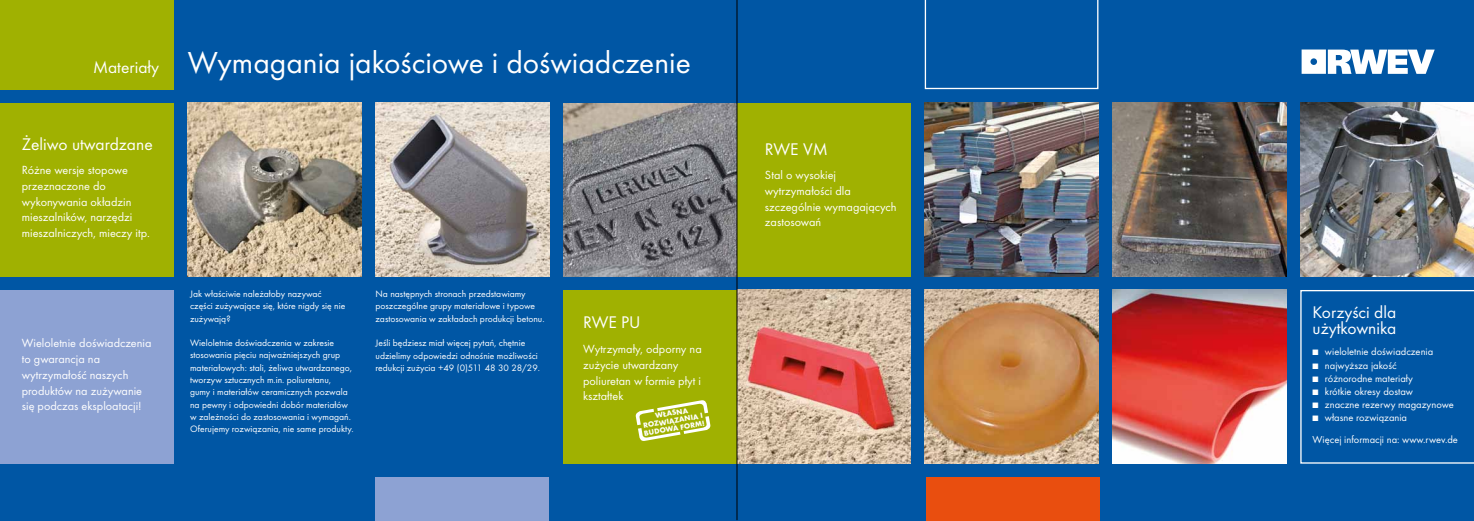
<style>
.page{position:relative;width:1474px;height:521px;background:#fff}
.page>*{position:absolute;margin:0;border:0;box-sizing:border-box;transform-origin:0 0}
.t1{font:31.5px "Futura TOT Boo";color:#fff}
.t2{font:17.5px/15.8px "Futura TOT Boo";color:#fff}
.t3{font:12.25px/15.8px "Futura TOT Boo";color:#fff}
.t4{font:10.5px/21.9px "Futura TOT Boo";color:#fff}
.t5{font:9.62px/12.2px "Futura TOT Boo";color:#fff}
.t6{font:700 7.7px/7.7px "Futura TOT";color:#fff;text-align:center}
.s1{font-size:17.5px}
</style>
<div class="page">
<div style="left:737px;top:0;width:736px;height:521px;background:#0056a4"></div>
<div style="left:0;top:0;width:737px;height:521px;background:#0056a4"></div>
<svg style="left:924px;top:0;width:174px;height:89px"></svg>
<div style="left:0;top:0;width:174px;height:89px;background:#a0b101"></div>
<img style="left:924px;top:290px;width:174px;height:174px">
<img style="left:924px;top:103px;width:174px;height:173px">
<div style="left:0;top:290px;width:174px;height:174px;background:#8da2d3"></div>
<div style="left:0;top:103px;width:174px;height:173px;background:#a0b101"></div>
<div style="left:925px;top:477px;width:174px;height:44px;background:#e94e0f"></div>
<div style="left:375px;top:477px;width:174px;height:44px;background:#8da2d3"></div>
<img style="left:1112px;top:290px;width:174px;height:174px">
<img style="left:1112px;top:103px;width:174px;height:173px">
<svg style="left:1300px;top:290px;width:173px;height:174px"></svg>
<img style="left:1300px;top:103px;width:173px;height:173px">
<div style="left:563px;top:290px;width:174px;height:174px;background:#a0b101"></div>
<svg style="left:1301px;top:49px;width:133px;height:25px"></svg>
<img style="left:376px;top:103px;width:173px;height:173px">
<img style="left:563px;top:103px;width:173px;height:173px">
<img style="left:188px;top:103px;width:174px;height:173px">
<div style="left:737px;top:103px;width:173px;height:173px;background:#a0b101"></div>
<img style="left:737px;top:290px;width:173px;height:174px">
<svg style="left:635px;top:400px;width:76px;height:41px"></svg>
<hr style="left:736px;top:0;width:1px;height:520px;background:#000">
<h1 class="t1" style="left:93px;top:44px;width:599px"><span class="s1">Materiały</span> Wymagania jakościowe i doświadczenie</h1>
<h2 class="t2" style="left:22px;top:136px;width:132px">Żeliwo utwardzane</h2>
<p class="t3" style="left:22px;top:162px;width:130px">Różne wersje stopowe przeznaczone do wykonywania okładzin mieszalników, narzędzi mieszalniczych, mieczy itp.</p>
<p class="t3" style="left:22px;top:335px;width:131px">Wieloletnie doświadczenia to gwarancja na wytrzymałość naszych produktów na zużywanie się podczas eksploatacji!</p>
<p class="t5" style="left:190px;top:288px;width:157px">Jak właściwie należałoby nazywać części zużywające się, które nigdy się nie zużywają?</p>
<p class="t5" style="left:190px;top:337px;width:165px">Wieloletnie doświadczenia w zakresie stosowania pięciu najważniejszych grup materiałowych: stali, żeliwa utwardzanego, tworzyw sztucznych m.in. poliuretanu, gumy i materiałów ceramicznych pozwala na pewny i odpowiedni dobór materiałów w zależności do zastosowania i wymagań.<br>Oferujemy rozwiązania, nie same produkty.</p>
<p class="t5" style="left:375px;top:288px;width:171px">Na następnych stronach przedstawiamy poszczególne grupy materiałowe i typowe zastosowania w zakładach produkcji betonu.</p>
<p class="t5" style="left:375px;top:337px;width:166px">Jeśli będziesz miał więcej pytań, chętnie udzielimy odpowiedzi odnośnie możliwości redukcji zużycia +49 (0)511 48 30 28/29.</p>
<h2 class="t2" style="left:583px;top:315px;width:59px">RWE PU</h2>
<p class="t3" style="left:583px;top:341px;width:120px">Wytrzymały, odporny na zużycie utwardzany poliuretan w formie płyt i kształtek</p>
<p class="t6" style="left:641px;top:414px;width:63px;rotate:-10deg">Własn a<br>r ozwiązan ia i budowa form!</p>
<h2 class="t2" style="left:765px;top:141px;width:64px">RWE VM</h2>
<p class="t3" style="left:765px;top:167px;width:133px">Stal o wysokiej wytrzymałości dla szczególnie wymagających zastosowań</p>
<h2 class="t2" style="left:1312px;top:304px;width:85px">Korzyści dla użytkownika</h2>
<p class="t4" style="left:1312px;top:341px;width:122px">■ wieloletnie doświadczenia</p>
<p class="t4" style="left:1312px;top:354px;width:86px">■ najwyższa jakość</p>
<p class="t4" style="left:1312px;top:367px;width:102px">■ różnorodne materiały</p>
<p class="t4" style="left:1312px;top:380px;width:102px">■ krótkie okresy dostaw</p>
<p class="t4" style="left:1312px;top:393px;width:143px">■ znaczne rezerwy magazynowe</p>
<p class="t4" style="left:1312px;top:406px;width:147px">■ własne rozwiązania<br>Więcej informacji na: www.rwev.de</p>
</div>
